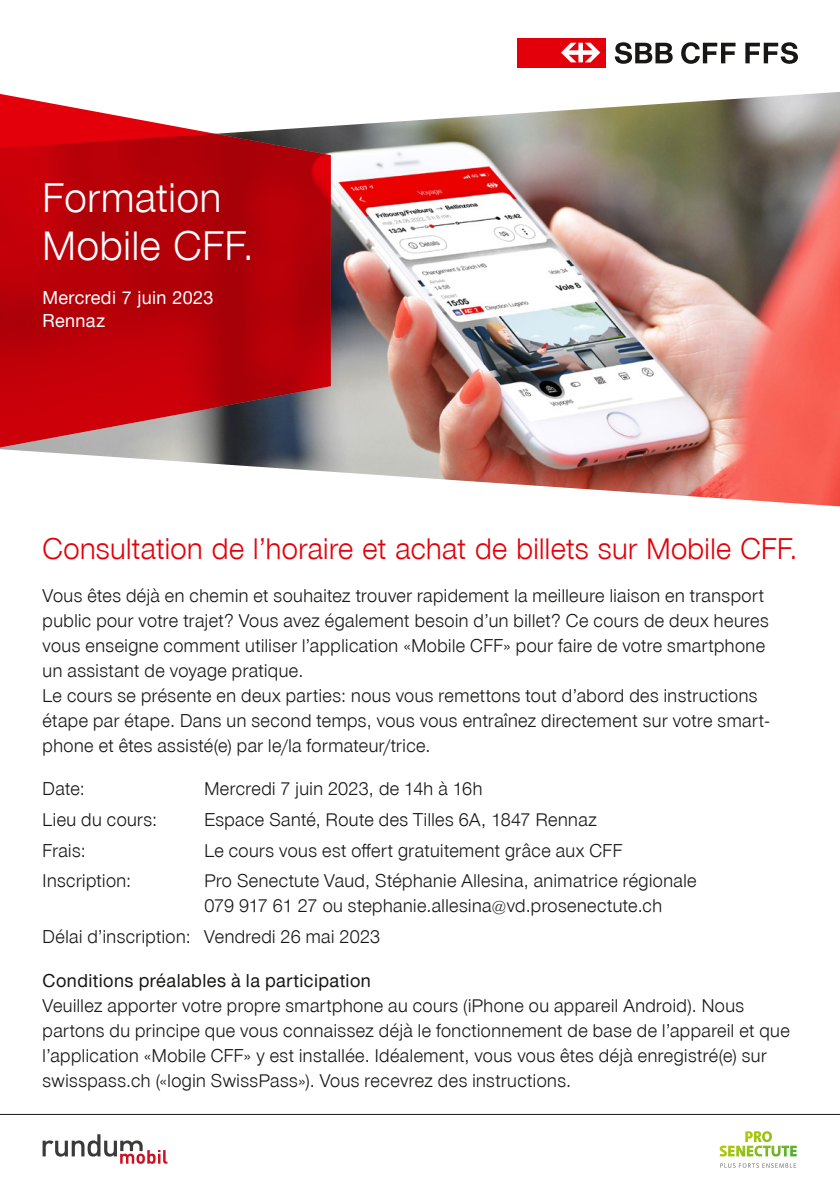
<style>
.page{position:relative;width:840px;height:1191px;background:#fff}
.page>*{position:absolute;margin:0;border:0;box-sizing:border-box;transform-origin:0 0}
.t1{font:300 40px/48px "SBB";letter-spacing:.02em;color:#fff}
.t2{font:300 29px "SBB";letter-spacing:.015em;color:#e3000b}
.t3{font:300 18px/25px "SBB";letter-spacing:.025em;color:#181716}
.t4{font:18px "SBB";letter-spacing:.025em;color:#181716}
.t5{font:18px/23.4px "SBB";letter-spacing:.02em;color:#fff}
</style>
<div class="page">
<img style="left:13px;top:92px;width:826px;height:415px">
<svg style="left:0;top:92px;width:331px;height:358px;background:#b82027"></svg>
<svg style="left:43px;top:1134px;width:124px;height:29px"></svg>
<svg style="left:719px;top:1131px;width:77px;height:25px"></svg>
<svg style="left:720px;top:1163px;width:75px;height:4px"></svg>
<hr style="left:0;top:1114px;width:839px;height:1px;background:#181716">
<svg style="left:614px;top:42px;width:58px;height:22px"></svg>
<svg style="left:681px;top:42px;width:54px;height:22px"></svg>
<svg style="left:745px;top:42px;width:52px;height:22px"></svg>
<div style="left:516px;top:38px;width:89px;height:29px;background:#e3000b"></div>
<svg style="left:561px;top:43px;width:39px;height:19px"></svg>
<h1 class="t1" style="left:43px;top:172px;width:213px">Formation<br>Mobile CFF.</h1>
<p class="t5" style="left:43px;top:285px;width:172px">Mercredi 7 juin 2023<br>Rennaz</p>
<h2 class="t2" style="left:43px;top:528px;width:755px">Consultation de l’horaire et achat de billets sur Mobile CFF.</h2>
<p class="t3" style="left:43px;top:581px;width:728px">Vous êtes déjà en chemin et souhaitez trouver rapidement la meilleure liaison en transport public pour votre trajet? Vous avez également besoin d’un billet? Ce cours de deux heures vous enseigne comment utiliser l’application «Mobile CFF» pour faire de votre smartphone un assistant de voyage pratique.<br>Le cours se présente en deux parties: nous vous remettons tout d’abord des instructions étape par étape. Dans un second temps, vous vous entraînez directement sur votre smart&shy;phone et êtes assisté(e) par le/la formateur/trice.</p>
<p class="t3" style="left:43px;top:775px;width:44px">Date:</p>
<p class="t3" style="left:204px;top:775px;width:279px">Mercredi 7 juin 2023, de 14h à 16h</p>
<p class="t3" style="left:43px;top:806px;width:116px">Lieu du cours:</p>
<p class="t3" style="left:204px;top:806px;width:394px">Espace Santé, Route des Tilles 6A, 1847 Rennaz</p>
<p class="t3" style="left:43px;top:837px;width:45px">Frais:</p>
<p class="t3" style="left:204px;top:837px;width:419px">Le cours vous est offert gratuitement grâce aux CFF</p>
<p class="t3" style="left:43px;top:867px;width:90px">Inscription:</p>
<p class="t3" style="left:204px;top:867px;width:493px">Pro Senectute Vaud, Stéphanie Allesina, animatrice régionale<br>079 917 61 27 ou stephanie.allesina@vd.prosenectute.ch</p>
<p class="t3" style="left:43px;top:923px;width:339px">Délai d’inscription: Vendredi 26 mai 2023</p>
<p class="t4" style="left:43px;top:967px;width:329px">Conditions préalables à la participation</p>
<p class="t3" style="left:43px;top:992px;width:748px">Veuillez apporter votre propre smartphone au cours (iPhone ou appareil Android). Nous partons du principe que vous connaissez déjà le fonctionnement de base de l’appareil et que l’application «Mobile CFF» y est installée. Idéalement, vous vous êtes déjà enregistré(e) sur swisspass.ch («login SwissPass»). Vous recevrez des instructions.</p>
</div>
